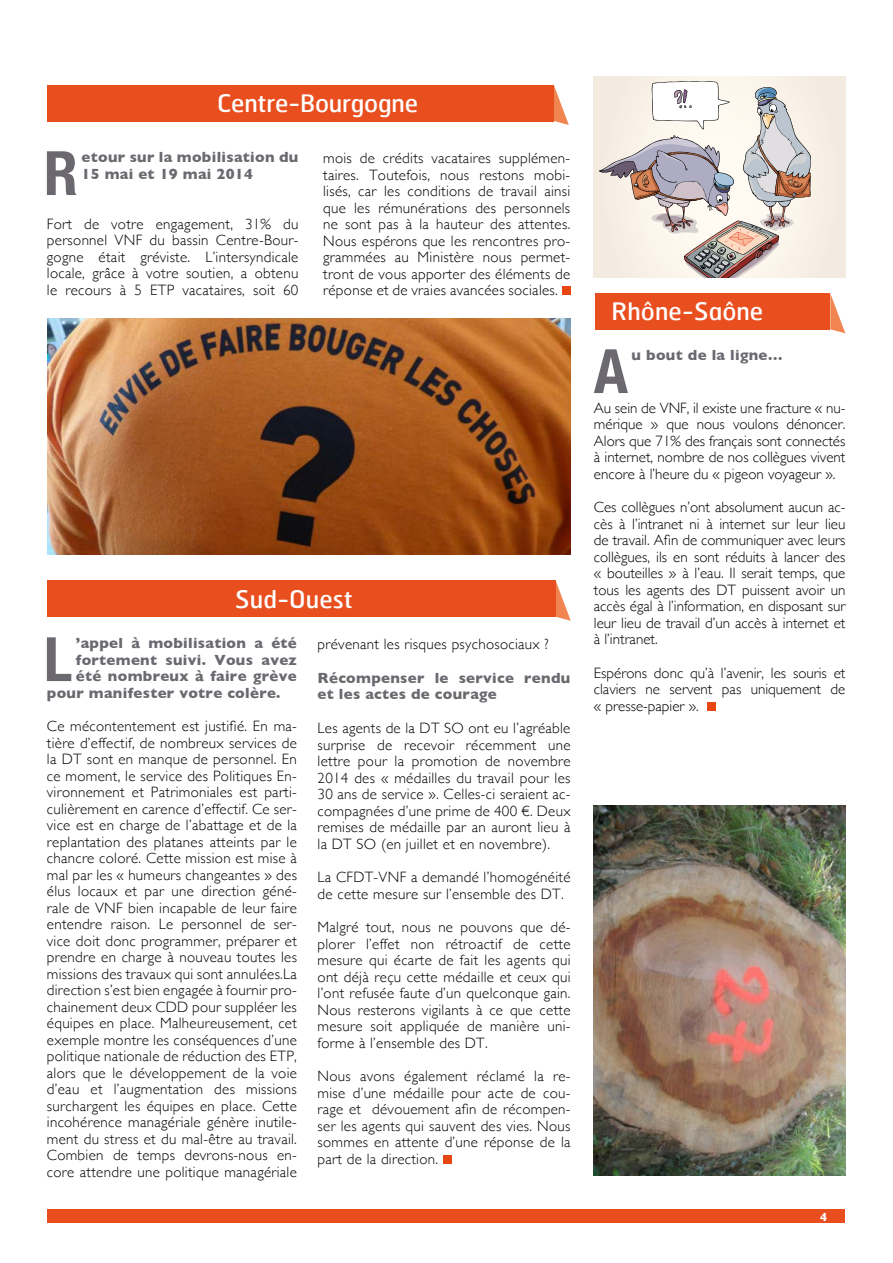
<style>
.page{position:relative;width:893px;height:1263px;background:#fff}
.page>*{position:absolute;margin:0;border:0;box-sizing:border-box;transform-origin:0 0}
.t1{font:700 condensed 61.2px "Helvetica Neue LT Com";color:#6b696f}
.t2{font:24px "Hermes";color:#fff}
.t3{font:300 15px/16.5px "Gill Sans";letter-spacing:.02em;color:#000;text-align:justify}
.t4{font:700 15px/16.5px "Gill Sans";letter-spacing:.02em;color:#6b696f}
.t5{font:700 12px "Gill Sans";color:#fff}
</style>
<div class="page">
<div style="left:48px;top:1209px;width:797px;height:14px;background:#e94e1e"></div>
<svg style="left:556px;top:581px;width:15px;height:40px"></svg>
<div style="left:48px;top:581px;width:508px;height:36px;background:#e94e1e"></div>
<div style="left:443px;top:1155px;width:8px;height:8px;background:#e84610"></div>
<svg style="left:554px;top:85px;width:15px;height:40px"></svg>
<div style="left:48px;top:85px;width:506px;height:36px;background:#e94e1e"></div>
<div style="left:562px;top:287px;width:8px;height:8px;background:#e84610"></div>
<img style="left:48px;top:318px;width:522px;height:236px">
<div style="left:594px;top:76px;width:251px;height:202px;background:#f4ece1"></div>
<svg style="left:599px;top:81px;width:212px;height:197px"></svg>
<img style="left:594px;top:806px;width:251px;height:370px">
<svg style="left:830px;top:293px;width:15px;height:40px"></svg>
<div style="left:595px;top:293px;width:235px;height:36px;background:#e94e1e"></div>
<div style="left:707px;top:702px;width:9px;height:9px;background:#e84610"></div>
<h2 class="t2" style="left:217px;top:88px;width:203px">Centre-Bourgogne</h2>
<p class="t3" style="left:323px;top:149px;width:249px">mois de crédits vacataires supplémen&shy;taires. Toutefois, nous restons mobi&shy;lisés, car les conditions de travail ainsi que les rémunérations des personnels ne sont pas à la hauteur des attentes.<br>Nous espérons que les rencontres pro&shy;grammées au Ministère nous permet&shy;tront de vous apporter des éléments de réponse et de vraies avancées sociales.</p>
<h1 class="t1" style="left:44px;top:137px;width:36px">R</h1>
<p class="t4" style="left:82px;top:148px;width:218px">etour sur la mobilisation du<br>15 mai et 19 mai 2014</p>
<p class="t3" style="left:47px;top:215px;width:253px">Fort de votre engagement, 31% du personnel VNF du bassin Centre-Bour&shy;gogne était gréviste. L’intersyndicale locale, grâce à votre soutien, a obtenu le recours à 5 ETP vacataires, soit 60</p>
<h2 class="t2" style="left:235px;top:584px;width:119px">Sud-Ouest</h2>
<h1 class="t1" style="left:44px;top:623px;width:30px">L</h1>
<p class="t4" style="left:76px;top:634px;width:223px">’appel à mobilisation a été</p>
<p class="t4" style="left:76px;top:651px;width:223px">fortement suivi. Vous avez</p>
<p class="t4" style="left:76px;top:667px;width:222px">été nombreux à faire grève</p>
<p class="t4" style="left:47px;top:684px;width:235px">pour manifester votre colère.</p>
<p class="t3" style="left:47px;top:717px;width:252px">Ce mécontentement est justifié. En ma&shy;tière d’effectif, de nombreux services de la DT sont en manque de personnel. En ce moment, le service des Politiques En&shy;vironnement et Patrimoniales est parti&shy;culièrement en carence d’effectif. Ce ser&shy;vice est en charge de l’abattage et de la replantation des platanes atteints par le chancre coloré. Cette mission est mise à mal par les « humeurs changeantes » des élus locaux et par une direction géné&shy;rale de VNF bien incapable de leur faire entendre raison. Le personnel de ser&shy;vice doit donc programmer, préparer et prendre en charge à nouveau toutes les missions des travaux qui sont annulées.La direction s’est bien engagée à fournir pro&shy;chainement deux CDD pour suppléer les équipes en place. Malheureusement, cet exemple montre les conséquences d’une politique nationale de réduction des ETP, alors que le développement de la voie d’eau et l’augmentation des missions surchargent les équipes en place. Cette incohérence managériale génère inutile&shy;ment du stress et du mal-être au travail.<br>Combien de temps devrons-nous en&shy;core attendre une politique managériale</p>
<p class="t3" style="left:318px;top:636px;width:233px">prévenant les risques psychosociaux ?</p>
<p class="t4" style="left:318px;top:669px;width:254px">Récompenser le service rendu et les actes de courage</p>
<p class="t3" style="left:318px;top:719px;width:254px">Les agents de la DT SO ont eu l’agréable surprise de recevoir récemment une lettre pour la promotion de novembre 2014 des « médailles du travail pour les 30 ans de service ». Celles-ci seraient ac&shy;compagnées d’une prime de 400 €. Deux remises de médaille par an auront lieu à la DT SO (en juillet et en novembre).</p>
<p class="t3" style="left:318px;top:868px;width:254px">La CFDT-VNF a demandé l’homogénéité de cette mesure sur l’ensemble des DT.</p>
<p class="t3" style="left:318px;top:918px;width:254px">Malgré tout, nous ne pouvons que dé&shy;plorer l’effet non rétroactif de cette mesure qui écarte de fait les agents qui ont déjà reçu cette médaille et ceux qui l’ont refusée faute d’un quelconque gain.<br>Nous resterons vigilants à ce que cette mesure soit appliquée de manière uni&shy;forme à l’ensemble des DT.</p>
<p class="t3" style="left:318px;top:1067px;width:254px">Nous avons également réclamé la re&shy;mise d’une médaille pour acte de cou&shy;rage et dévouement afin de récompen&shy;ser les agents qui sauvent des vies. Nous sommes en attente d’une réponse de la part de la direction.</p>
<h2 class="t2" style="left:612px;top:296px;width:153px">Rhône-Saône</h2>
<h1 class="t1" style="left:594px;top:335px;width:36px">A</h1>
<p class="t4" style="left:632px;top:346px;width:153px">u bout de la ligne…</p>
<p class="t3" style="left:594px;top:399px;width:253px">Au sein de VNF, il existe une fracture « nu&shy;mérique » que nous voulons dénoncer.<br>Alors que 71% des français sont connectés à internet, nombre de nos collègues vivent encore à l’heure du « pigeon voyageur ».</p>
<p class="t3" style="left:594px;top:498px;width:253px">Ces collègues n’ont absolument aucun ac&shy;cès à l’intranet ni à internet sur leur lieu de travail. Afin de communiquer avec leurs collègues, ils en sont réduits à lancer des « bouteilles » à l’eau. Il serait temps, que tous les agents des DT puissent avoir un accès égal à l’information, en disposant sur leur lieu de travail d’un accès à internet et à l’intranet.</p>
<p class="t3" style="left:594px;top:664px;width:253px">Espérons donc qu’à l’avenir, les souris et claviers ne servent pas uniquement de « presse-papier ».</p>
<p class="t5" style="left:820px;top:1207px;width:9px">4</p>
</div>
